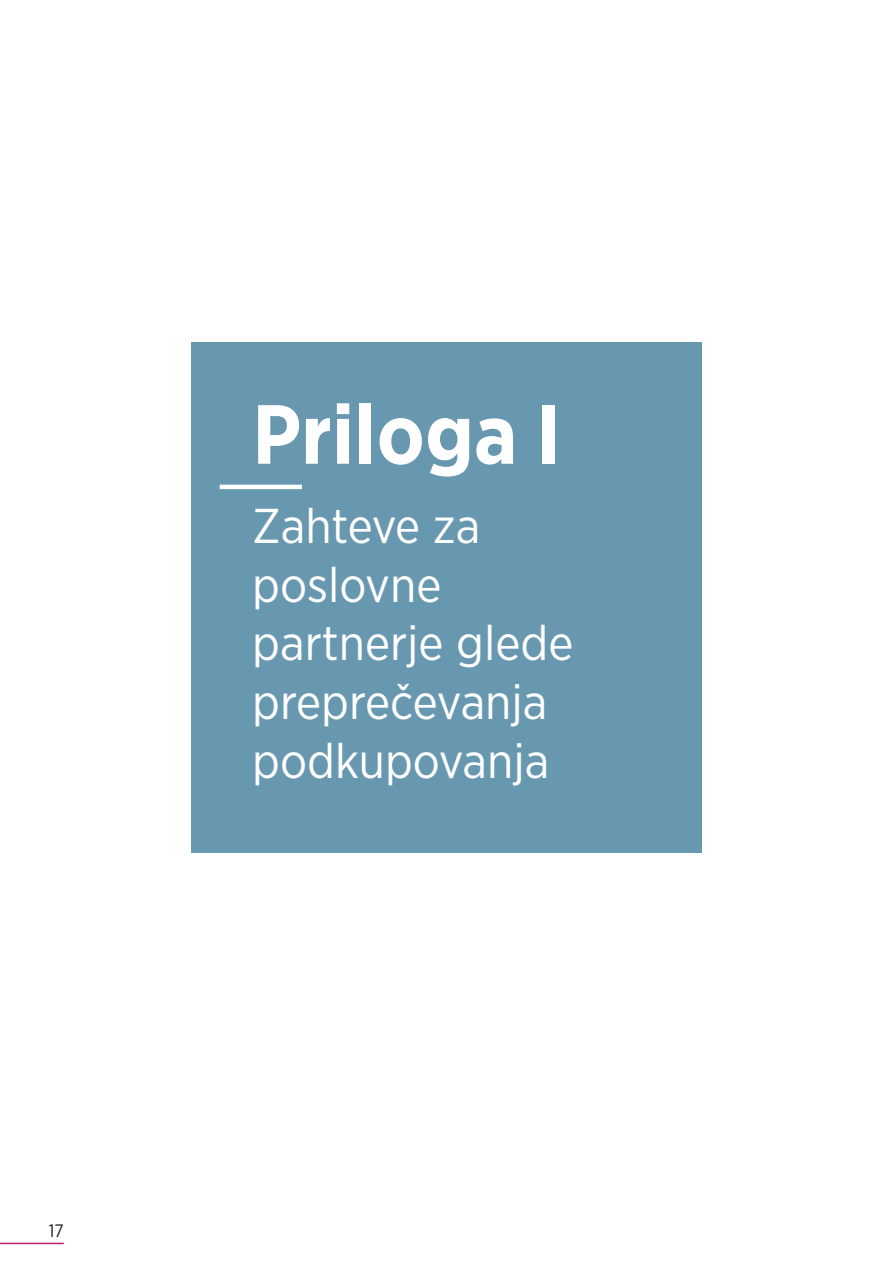
<style>
.page{position:relative;width:893px;height:1263px;background:#fff}
.page>*{position:absolute;margin:0;border:0;box-sizing:border-box;transform-origin:0 0}
.t1{font:700 83.7px "Gotham Narrow";color:#fff}
.t2{font:48.75px/58.7px "Gotham Narrow";color:#fff}
.t3{font:18px "Gotham Narrow";color:#231f20}
</style>
<div class="page">
<hr style="left:0;top:1243px;width:64px;height:1px;background:#b91f74">
<div style="left:191px;top:342px;width:511px;height:511px;background:#6898b0"></div>
<hr style="left:220px;top:485px;width:82px;height:4px;background:#fff">
<p class="t3" style="left:49px;top:1219px;width:16px">17</p>
<p class="t1" style="left:252px;top:380px;width:310px">Priloga I</p>
<p class="t2" style="left:252px;top:496px;width:323px">Zahteve za poslovne partnerje glede preprečevanja podkupovanja</p>
</div>
